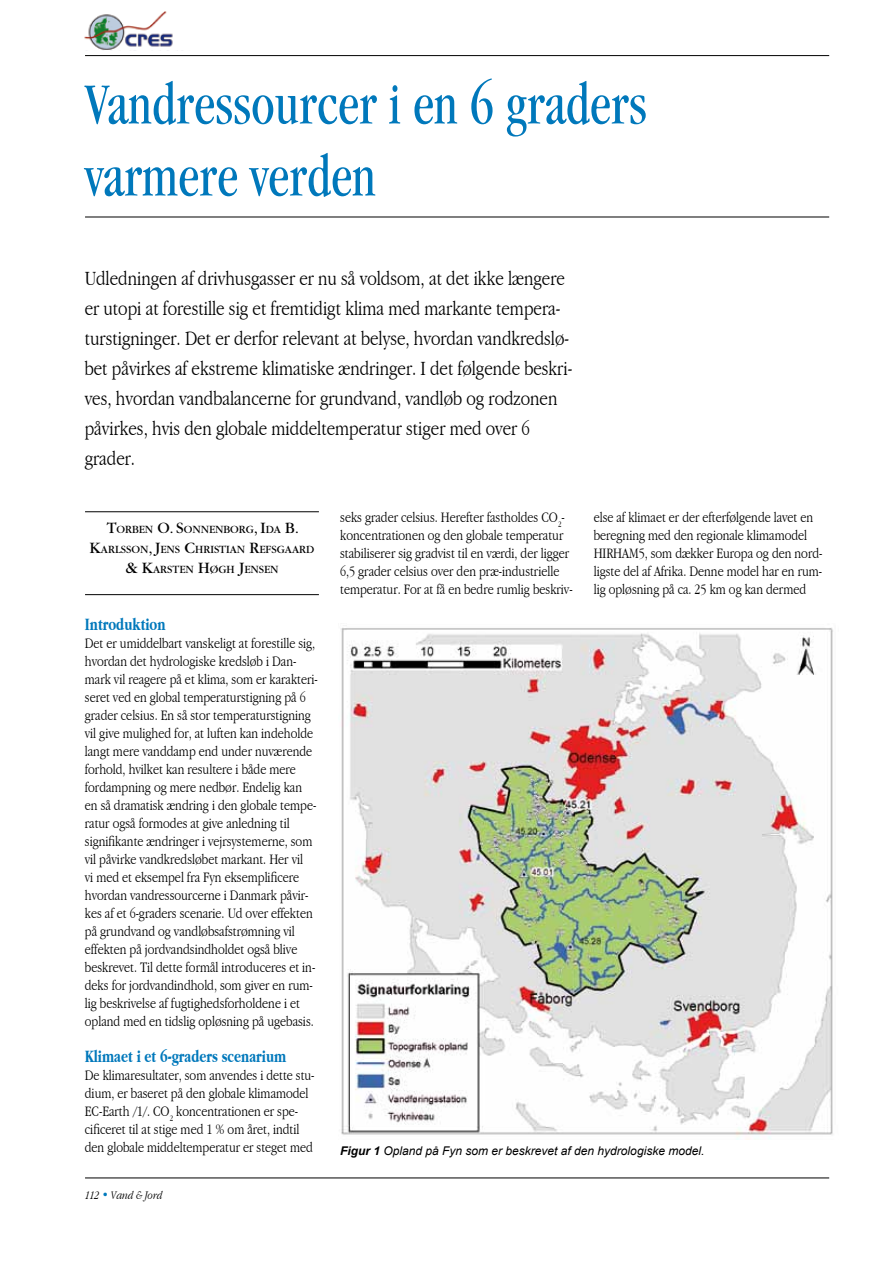
<style>
.page{position:relative;width:893px;height:1263px;background:#fff}
.page>*{position:absolute;margin:0;border:0;box-sizing:border-box;transform-origin:0 0}
.t1{font:condensed 60px/72px "Garamond";color:#0078bb;scale:.9 1}
.t2{font:300 condensed 21px/30px "Garamond";color:#000}
.t3{font:700 condensed 18px "Garamond";color:#0078bb;scale:.9 1}
.t4{font:300 condensed 15px/18px "Garamond";color:#000}
.t5{font:italic 12px "Arial";color:#000}
.t6{font:italic 300 condensed 12px "Garamond";color:#000}
.t7{font:11.55px/19.8px "Garamond";color:#000}
.s1{font-size:16.5px}
.s2{color:#0079bc}
.s3{font-weight:700}
</style>
<div class="page">
<hr style="left:85px;top:1177px;width:744px;height:1px;background:#000">
<svg style="left:85px;top:1177px;width:18px;height:2px"></svg>
<svg style="left:109px;top:1177px;width:60px;height:2px"></svg>
<hr style="left:85px;top:55px;width:744px;height:1px;background:#000">
<img style="left:84px;top:11px;width:89px;height:40px">
<hr style="left:85px;top:217px;width:744px;height:1px;background:#000">
<hr style="left:85px;top:511px;width:234px;height:1px;background:#000">
<hr style="left:85px;top:594px;width:234px;height:1px;background:#000">
<svg style="left:87px;top:511px;width:230px;height:85px"></svg>
<img style="left:341px;top:628px;width:492px;height:512px">
<h1 class="t1" style="left:85px;top:68px;width:626px">Vandressourcer i en 6 graders varmere verden</h1>
<p class="t2" style="left:85px;top:263px;width:489px">Udledningen af drivhusgasser er nu så voldsom, at det ikke længere er utopi at forestille sig et fremtidigt klima med markante tempera&shy;turstigninger. Det er derfor relevant at belyse, hvordan vandkredslø&shy;bet påvirkes af ekstreme klimatiske ændringer. I det følgende beskri&shy;ves, hvordan vandbalancerne for grundvand, vandløb og rodzonen påvirkes, hvis den globale middeltemperatur stiger med over 6 grader.</p>
<p class="t7" style="left:90px;top:520px;width:211px;text-indent:17px"><span class="s1">T</span>ORBEN <span class="s1">O. S</span>ONNENBORG<span class="s1">, I</span>DA <span class="s1">B.<br>K</span>ARLSS ON<span class="s1">, J</span>ENS <span class="s1">C</span>HRISTI</p>
<p class="t7" style="left:125px;top:540px;width:190px;text-indent:104px">AN <span class="s1">R</span>EFSGAARD <span class="s1">&amp; K</span>ARSTEN <span class="s1">H</span>ØGH <span class="s1">J</span>ENSEN</p>
<p class="t3" style="left:85px;top:614px;width:91px">Introduktion</p>
<p class="t4" style="left:85px;top:634px;width:234px">Det er umiddelbart vanskeligt at forestille sig, hvordan det hydrologiske kredsløb i Dan&shy;mark vil reagere på et klima, som er karakteri&shy;seret ved en global temperaturstigning på 6 grader celsius. En så stor temperaturstigning vil give mulighed for, at luften kan indeholde langt mere vanddamp end under nuværende forhold, hvilket kan resultere i både mere fordampning og mere nedbør. Endelig kan en så dramatisk ændring i den globale tempe&shy;ratur også formodes at give anledning til signifikante ændringer i vejrsystemerne, som vil påvirke vandkredsløbet markant. Her vil<br>vi med et eksempel fra Fyn eksemplificere hvordan vandressourcerne i Danmark påvir&shy;kes af et 6-graders scenarie. Ud over effekten på grundvand og vandløbsafstrømning vil effekten på jordvandsindholdet også blive beskrevet. Til dette formål introduceres et in&shy;deks for jordvandindhold, som giver en rum&shy;lig beskrivelse af fugtighedsforholdene i et opland med en tidslig opløsning på ugebasis.</p>
<p class="t3" style="left:85px;top:1046px;width:225px">Klimaet i et 6-graders scenarium</p>
<p class="t4" style="left:85px;top:1066px;width:231px">De klimaresultater, som anvendes i dette stu&shy;dium, er baseret på den globale klimamodel EC-Earth /1/. CO<sub>2</sub> koncentrationen er spe&shy;cificeret til at stige med 1 % om året, indtil den globale middeltemperatur er steget med</p>
<p class="t6" style="left:85px;top:1189px;width:79px">112 <span class="s2">•</span> Vand &amp; Jord</p>
<p class="t4" style="left:340px;top:508px;width:234px">seks grader celsius. Herefter fastholdes CO<sub>2</sub>- koncentrationen og den globale temperatur stabiliserer sig gradvist til en værdi, der ligger 6,5 grader celsius over den præ-industrielle temperatur. For at få en bedre rumlig beskriv-</p>
<p class="t4" style="left:594px;top:508px;width:230px">else af klimaet er der efterfølgende lavet en beregning med den regionale klimamodel HIRHAM5, som dækker Europa og den nord&shy;ligste del af Afrika. Denne model har en rum&shy;lig opløsning på ca. 25 km og kan dermed</p>
<p class="t5" style="left:340px;top:1143px;width:366px"><span class="s3">Figur 1</span> Opland på Fyn som er beskrevet af den hydrologiske model.</p>
</div>
